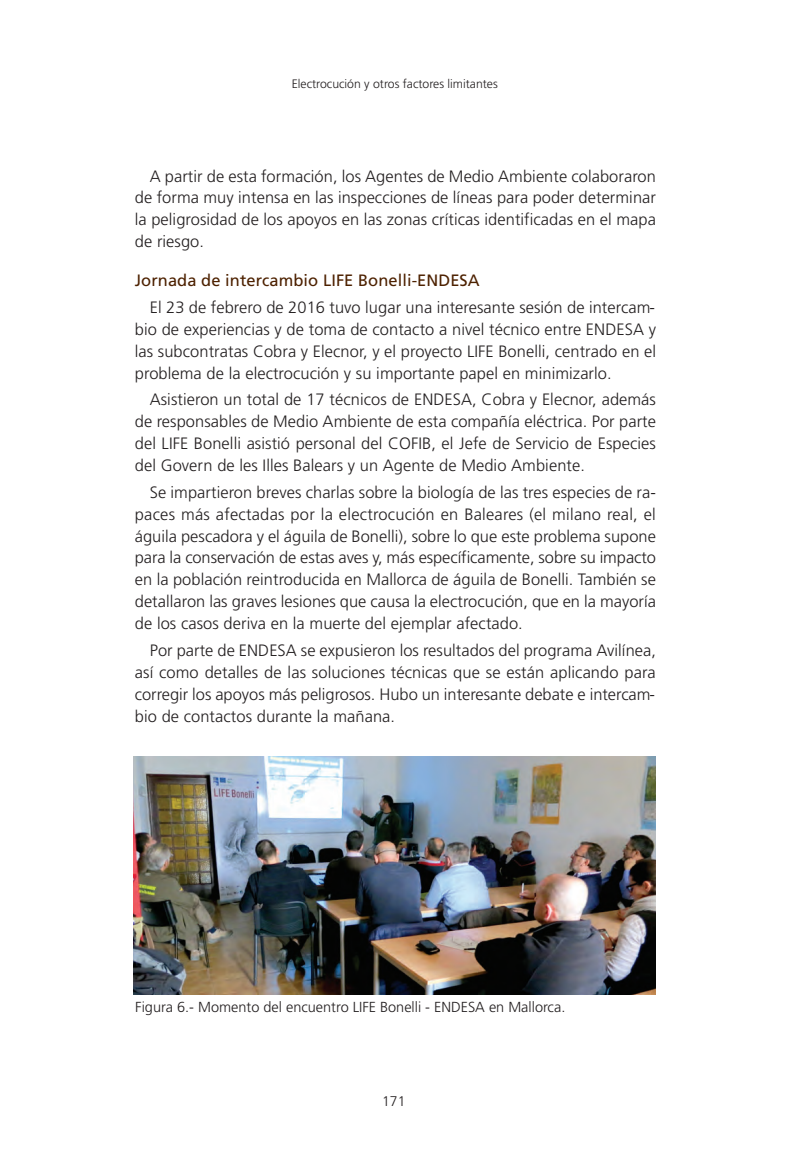
<style>
.page{position:relative;width:793px;height:1155px;background:#fff}
.page>*{position:absolute;margin:0;border:0;box-sizing:border-box;transform-origin:0 0}
.t1{font:300 16.45px/21.9px "Frutiger";letter-spacing:.005em;color:#231f20;text-align:justify}
.t2{font:16.45px "Frutiger";letter-spacing:.005em;color:#4d2100}
.t3{font:300 14.53px "Frutiger";color:#231f20}
.t4{font:300 14px "Frutiger";color:#231f20}
.t5{font:300 12.25px "Frutiger";color:#231f20}
</style>
<div class="page">
<img style="left:133px;top:756px;width:522px;height:239px">
<p class="t5" style="left:292px;top:79px;width:207px">Electrocución y otros factores limitantes</p>
<p class="t1" style="left:135px;top:166px;width:522px;text-indent:15px">A partir de esta formación, los Agentes de Medio Ambiente colaboraron de forma muy intensa en las inspecciones de líneas para poder determinar la peligrosidad de los apoyos en las zonas críticas identificadas en el mapa de riesgo.</p>
<p class="t2" style="left:135px;top:274px;width:346px">Jornada de intercambio LIFE Bonelli-ENDESA</p>
<p class="t1" style="left:135px;top:297px;width:523px;text-indent:15px">El 23 de febrero de 2016 tuvo lugar una interesante sesión de intercam&shy;bio de experiencias y de toma de contacto a nivel técnico entre ENDESA y las subcontratas Cobra y Elecnor, y el proyecto LIFE Bonelli, centrado en el problema de la electrocución y su importante papel en minimizarlo.</p>
<p class="t1" style="left:135px;top:390px;width:522px;text-indent:15px">Asistieron un total de 17 técnicos de ENDESA, Cobra y Elecnor, además de responsables de Medio Ambiente de esta compañía eléctrica. Por parte del LIFE Bonelli asistió personal del COFIB, el Jefe de Servicio de Especies del Govern de les Illes Balears y un Agente de Medio Ambiente.</p>
<p class="t1" style="left:135px;top:482px;width:522px;text-indent:15px">Se impartieron breves charlas sobre la biología de las tres especies de ra&shy;paces más afectadas por la electrocución en Baleares (el milano real, el águila pescadora y el águila de Bonelli), sobre lo que este problema supone para la conservación de estas aves y, más específicamente, sobre su impacto en la población reintroducida en Mallorca de águila de Bonelli. También se detallaron las graves lesiones que causa la electrocución, que en la mayoría de los casos deriva en la muerte del ejemplar afectado.</p>
<p class="t1" style="left:135px;top:640px;width:522px;text-indent:15px">Por parte de ENDESA se expusieron los resultados del programa Avilínea, así como detalles de las soluciones técnicas que se están aplicando para corregir los apoyos más peligrosos. Hubo un interesante debate e intercam&shy;bio de contactos durante la mañana.</p>
<p class="t3" style="left:135px;top:1001px;width:431px">Figura 6.- Momento del encuentro LIFE Bonelli - ENDESA en Mallorca.</p>
<p class="t4" style="left:382px;top:1095px;width:25px">171</p>
</div>
